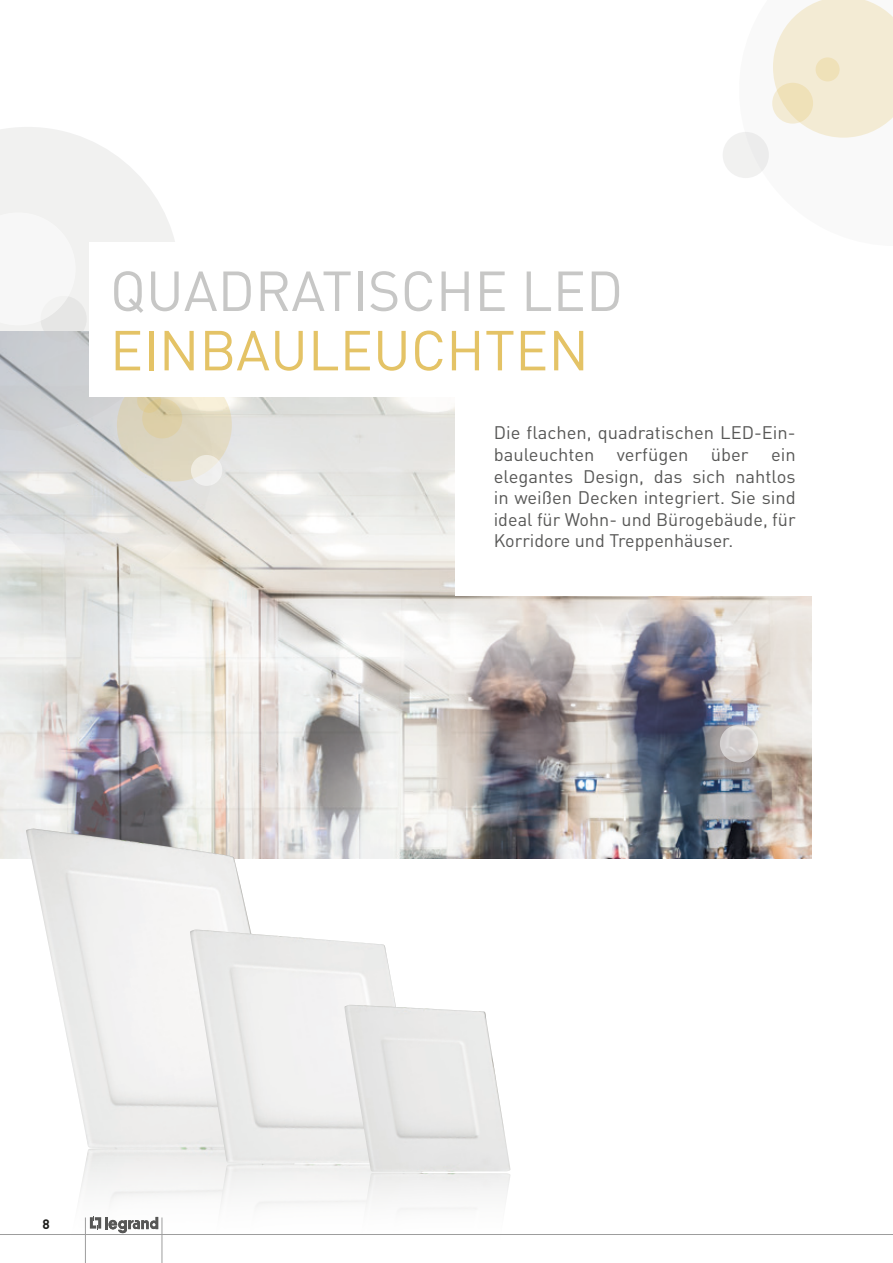
<style>
.page{position:relative;width:893px;height:1263px;background:#fff}
.page>*{position:absolute;margin:0;border:0;box-sizing:border-box;transform-origin:0 0}
.t1{font:55.5px "DIN Pro";color:#c7c7c6}
.t2{font:55.5px "DIN Pro";color:#e4c366}
.t3{font:18px/21.6px "DIN Pro";color:#575756;text-align:justify}
.t4{font:700 13.5px "DIN Pro";color:#1d1d1b}
</style>
<div class="page">
<img style="left:0;top:397px;width:812px;height:462px">
<div style="left:455px;top:373px;width:385px;height:223px;background:#fff"></div>
<svg style="left:724px;top:0;width:169px;height:178px"></svg>
<svg style="left:0;top:127px;width:175px;height:211px;fill:#f1f1f0"></svg>
<svg style="left:0;top:338px;width:224px;height:252px;background:#d9d9d7"></svg>
<svg style="left:117px;top:369px;width:115px;height:113px;background:#dfd7c1"></svg>
<svg style="left:40px;top:296px;width:47px;height:46px"></svg>
<div style="left:142px;top:398px;width:40px;height:40px;background:#dccfa7;border-radius:50%"></div>
<svg style="left:137px;top:389px;width:24px;height:24px"></svg>
<svg style="left:0;top:212px;width:76px;height:113px"></svg>
<img style="left:87px;top:1148px;width:103px;height:6px">
<img style="left:26px;top:829px;width:271px;height:319px">
<img style="left:190px;top:929px;width:206px;height:234px">
<img style="left:344px;top:1005px;width:167px;height:167px">
<svg style="left:720px;top:725px;width:38px;height:37px"></svg>
<div style="left:89px;top:242px;width:727px;height:154px;background:#fff"></div>
<hr style="left:162px;top:1217px;width:1px;height:46px;background:#9d9d9d">
<hr style="left:85px;top:1217px;width:1px;height:46px;background:#9d9d9d">
<svg style="left:90px;top:1216px;width:68px;height:17px"></svg>
<hr style="left:0;top:1234px;width:893px;height:1px;background:#9d9d9d">
<svg style="left:191px;top:455px;width:31px;height:31px"></svg>
<h1 class="t1" style="left:110px;top:247px;width:515px">QUADRATISCHE LED</h1>
<h1 class="t2" style="left:110px;top:307px;width:481px">EINBAULEUCHTEN</h1>
<p class="t3" style="left:494px;top:420px;width:303px">Die flachen, quadratischen LED-Ein&shy;bauleuchten verfügen über ein elegantes Design, das sich nahtlos in weißen Decken integriert. Sie sind ideal für Wohn- und Bürogebäude, für Korridore und Treppenhäuser.</p>
<p class="t4" style="left:43px;top:1214px;width:9px">8</p>
</div>
